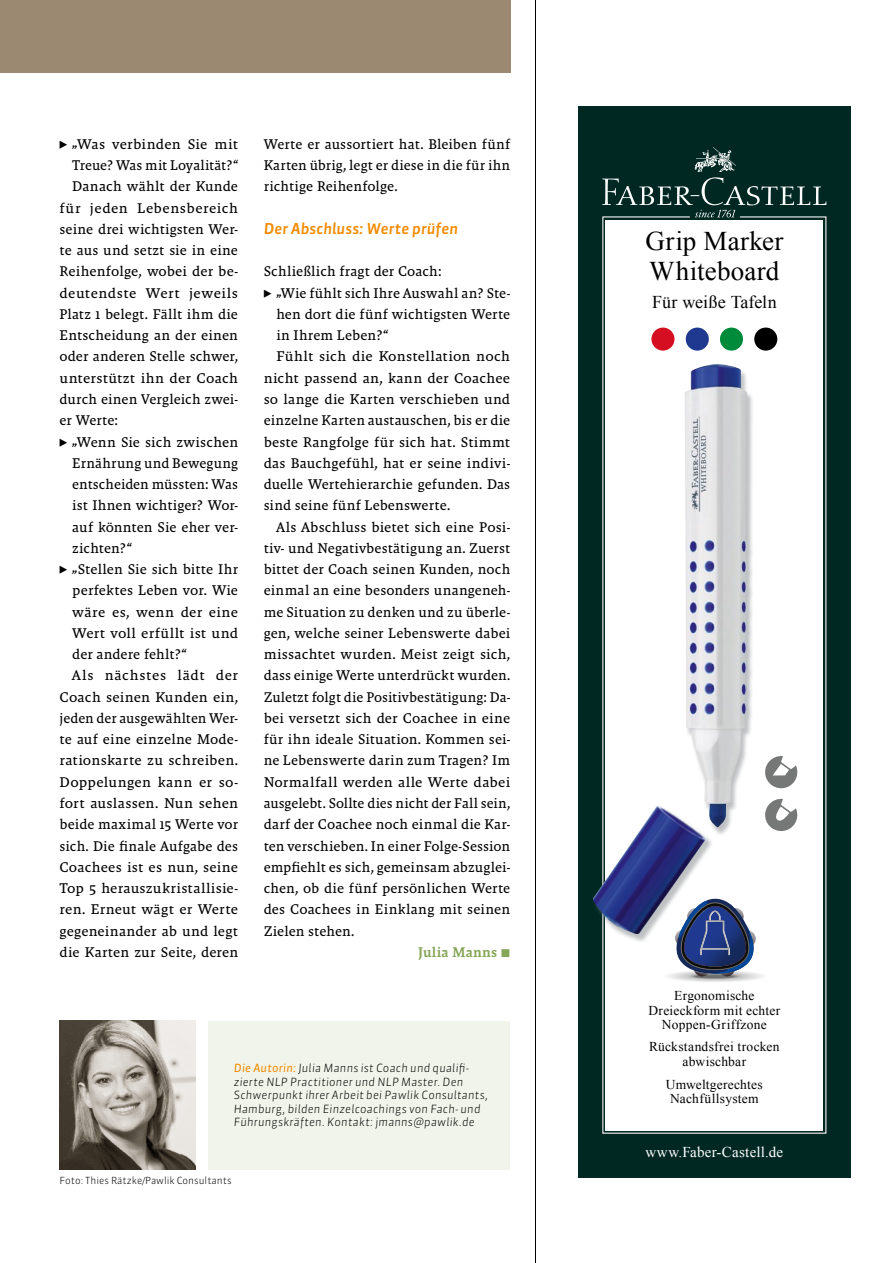
<style>
.page{position:relative;width:893px;height:1263px;background:#fff}
.page>*{position:absolute;margin:0;border:0;box-sizing:border-box;transform-origin:0 0}
.t1{font:27px/29.7px "Times New Roman";letter-spacing:.01em;color:#000}
.t2{font:18px "Times New Roman";color:#000}
.Zwischentitel{font:italic 500 15px "Sanuk OT";letter-spacing:.005em;color:#f28b00}
.t3{font:15px "Times New Roman";letter-spacing:.02em;color:#fff}
.Fließtext{font:14.25px/21.3px "Malaga Reg";letter-spacing:.005em;color:#000;text-align:justify}
.Aufzählungen_mit_Pfe{font:14.25px/21.3px "Malaga Reg";letter-spacing:.005em;color:#000;text-align:justify}
.Fließtext_ohne_Einzu{font:14.25px "Malaga Reg";letter-spacing:.01em;color:#000}
.autor{font:14.25px "Malaga Med";letter-spacing:.02em;color:#86a658}
.t4{font:13.5px/14.7px "Times New Roman";letter-spacing:.02em;color:#000;text-align:center}
.Autorenkasten{font:italic 300 11.25px/13.5px "Sanuk OT";letter-spacing:.015em;color:#000}
.Quelle{font:300 9.75px "Sanuk OT";color:#000}
.s1{font-weight:400;color:#f28b00}
</style>
<div class="page">
<div style="left:0;top:0;width:510px;height:72px;background:#9c8971"></div>
<img style="left:60px;top:1020px;width:136px;height:149px">
<div style="left:578px;top:106px;width:272px;height:1072px;background:#002823"></div>
<svg style="left:602px;top:147px;width:224px;height:69px"></svg>
<div style="left:602px;top:216px;width:225px;height:918px;background:#fff"></div>
<div style="left:651px;top:328px;width:23px;height:23px;background:#d50e22;border-radius:50%"></div>
<div style="left:686px;top:328px;width:23px;height:23px;background:#1e398f;border-radius:50%"></div>
<div style="left:720px;top:328px;width:23px;height:23px;background:#008b3a;border-radius:50%"></div>
<div style="left:754px;top:328px;width:23px;height:23px;background:#000;border-radius:50%"></div>
<div style="left:662px;top:970px;width:106px;height:12px;background:#fff;border-radius:50%"></div>
<div style="left:664px;top:970px;width:102px;height:12px;background:#fbfbfb;border-radius:50%"></div>
<div style="left:666px;top:970px;width:98px;height:12px;background:#f6f7f7;border-radius:50%"></div>
<div style="left:668px;top:971px;width:94px;height:11px;background:#f2f2f2;border-radius:50%"></div>
<div style="left:670px;top:971px;width:90px;height:10px;background:#eee;border-radius:50%"></div>
<div style="left:672px;top:971px;width:86px;height:10px;background:#e9eaea;border-radius:50%"></div>
<div style="left:675px;top:971px;width:81px;height:10px;background:#e5e6e6;border-radius:50%"></div>
<div style="left:678px;top:972px;width:75px;height:9px;background:#dfdfdf;border-radius:50%"></div>
<div style="left:680px;top:972px;width:71px;height:8px;background:#dadbdb;border-radius:50%"></div>
<div style="left:682px;top:972px;width:67px;height:8px;background:#d6d6d6;border-radius:50%"></div>
<div style="left:684px;top:972px;width:63px;height:8px;background:#d1d2d2;border-radius:50%"></div>
<div style="left:686px;top:973px;width:58px;height:7px;background:#cdcdcd;border-radius:50%"></div>
<div style="left:687px;top:973px;width:56px;height:6px;background:#c1c2c2;border-radius:50%"></div>
<div style="left:688px;top:973px;width:54px;height:6px;background:#b4b4b5;border-radius:50%"></div>
<div style="left:689px;top:973px;width:52px;height:6px;background:#bbbcbc;border-radius:50%"></div>
<div style="left:690px;top:973px;width:50px;height:6px;background:#b4b4b5;border-radius:50%"></div>
<div style="left:691px;top:974px;width:47px;height:5px;background:#aaabab;border-radius:50%"></div>
<svg style="left:692px;top:974px;width:45px;height:5px"></svg>
<hr style="left:694px;top:975px;width:40px;height:3px;background:#848484;border-radius:50%">
<hr style="left:695px;top:975px;width:38px;height:3px;background:#797979;border-radius:50%">
<hr style="left:696px;top:975px;width:36px;height:3px;background:#6f6f6e;border-radius:50%">
<svg style="left:673px;top:899px;width:84px;height:78px;background:#606e92"></svg>
<div style="left:764px;top:754px;width:35px;height:36px;background:#fff;border-radius:50%"></div>
<svg style="left:764px;top:755px;width:34px;height:35px"></svg>
<div style="left:764px;top:797px;width:35px;height:35px;background:#fff;border-radius:50%"></div>
<svg style="left:764px;top:798px;width:34px;height:34px"></svg>
<div style="left:593px;top:806px;width:121px;height:137px;background:#7e8285;opacity:.5"></div>
<img style="left:593px;top:805px;width:114px;height:130px">
<div style="left:684px;top:365px;width:71px;height:471px;background:#7e8285;opacity:.5"></div>
<img style="left:684px;top:364px;width:63px;height:463px">
<div style="left:208px;top:1020px;width:302px;height:149px;background:#f0f4ea"></div>
<hr style="left:535px;top:0;width:1px;height:1263px;background:#000">
<p class="Aufzählungen_mit_Pfe" style="left:72px;top:133px;width:167px">„Was verbinden Sie mit<br>Treue? Was mit Loyalität?“</p>
<p class="Fließtext" style="left:60px;top:176px;width:180px;text-indent:13px">Danach wählt der Kunde für jeden Lebensbereich seine drei wichtigsten Wer&shy;te aus und setzt sie in eine Reihenfolge, wobei der be&shy;deutendste Wert jeweils Platz 1 belegt. Fällt ihm die Entscheidung an der einen oder anderen Stelle schwer, unterstützt ihn der Coach durch einen Vergleich zwei&shy;er Werte:</p>
<p class="Aufzählungen_mit_Pfe" style="left:72px;top:431px;width:167px">„Wenn Sie sich zwischen Ernährung und Bewegung entscheiden müssten: Was ist Ihnen wichtiger? Wor&shy;auf könnten Sie eher ver&shy;zichten?“</p>
<p class="Aufzählungen_mit_Pfe" style="left:72px;top:558px;width:167px">„Stellen Sie sich bitte Ihr perfektes Leben vor. Wie wäre es, wenn der eine Wert voll erfüllt ist und der andere fehlt?“</p>
<p class="Fließtext" style="left:60px;top:665px;width:180px;text-indent:13px">Als nächstes lädt der Coach seinen Kunden ein, jeden der ausgewählten Wer&shy;te auf eine einzelne Mode&shy;rationskarte zu schreiben.<br>Doppelungen kann er so&shy;fort auslassen. Nun sehen beide maximal 15 Werte vor sich. Die finale Aufgabe des Coachees ist es nun, seine Top 5 herauszukristallisie&shy;ren. Erneut wägt er Werte gegeneinander ab und legt die Karten zur Seite, deren</p>
<p class="Fließtext" style="left:264px;top:133px;width:248px">Werte er aussortiert hat. Bleiben fünf Karten übrig, legt er diese in die für ihn richtige Reihenfolge.</p>
<p class="Zwischentitel" style="left:264px;top:219px;width:196px">Der Abschluss: Werte prüfen</p>
<p class="Fließtext_ohne_Einzu" style="left:264px;top:263px;width:179px">Schließlich fragt der Coach:</p>
<p class="Aufzählungen_mit_Pfe" style="left:276px;top:282px;width:235px">„Wie fühlt sich Ihre Auswahl an? Ste&shy;hen dort die fünf wichtigsten Werte in Ihrem Leben?“</p>
<p class="Fließtext" style="left:264px;top:346px;width:248px;text-indent:13px">Fühlt sich die Konstellation noch nicht passend an, kann der Coachee so lange die Karten verschieben und einzelne Karten austauschen, bis er die beste Rangfolge für sich hat. Stimmt das Bauchgefühl, hat er seine indivi&shy;duelle Wertehierarchie gefunden. Das sind seine fünf Lebenswerte.</p>
<p class="Fließtext" style="left:264px;top:516px;width:248px;text-indent:13px">Als Abschluss bietet sich eine Posi&shy;tiv- und Negativbestätigung an. Zuerst bittet der Coach seinen Kunden, noch einmal an eine besonders unangeneh&shy;me Situation zu denken und zu überle&shy;gen, welche seiner Lebenswerte dabei missachtet wurden. Meist zeigt sich, dass einige Werte unterdrückt wurden.<br>Zuletzt folgt die Positivbestätigung: Da&shy;bei versetzt sich der Coachee in eine für ihn ideale Situation. Kommen sei&shy;ne Lebenswerte darin zum Tragen? Im Normalfall werden alle Werte dabei ausgelebt. Sollte dies nicht der Fall sein, darf der Coachee noch einmal die Kar&shy;ten verschieben. In einer Folge-Session empfiehlt es sich, gemeinsam abzuglei&shy;chen, ob die fünf persönlichen Werte des Coachees in Einklang mit seinen Zielen stehen.</p>
<p class="autor" style="left:418px;top:944px;width:80px">Julia Manns</p>
<p class="Autorenkasten" style="left:234px;top:1061px;width:256px"><span class="s1">Die Autorin:</span> Julia Manns ist Coach und qualifi&shy;zierte NLP Practitioner und NLP Master. Den Schwerpunkt ihrer Arbeit bei Pawlik Consultants, Hamburg, bilden Einzelcoachings von Fach- und Führungskräften. Kontakt: jmanns@pawlik.de</p>
<p class="Quelle" style="left:60px;top:1174px;width:174px">Foto: Thies Rätzke/Pawlik Consultants</p>
<p class="t1" style="left:645px;top:226px;width:140px">Grip Marker<br>Whiteboard</p>
<p class="t2" style="left:652px;top:290px;width:126px">Für weiße Tafeln</p>
<p class="t4" style="left:648px;top:988px;width:133px">Ergonomische<br>Dreieckform mit echter<br>Noppen-Griffzone</p>
<p class="t4" style="left:649px;top:1039px;width:132px">Rückstandsfrei trocken abwischbar</p>
<p class="t4" style="left:666px;top:1076px;width:98px">Umweltgerechtes<br>Nachfüllsystem</p>
<p class="t3" style="left:645px;top:1142px;width:139px">www.Faber-Castell.de</p>
</div>
